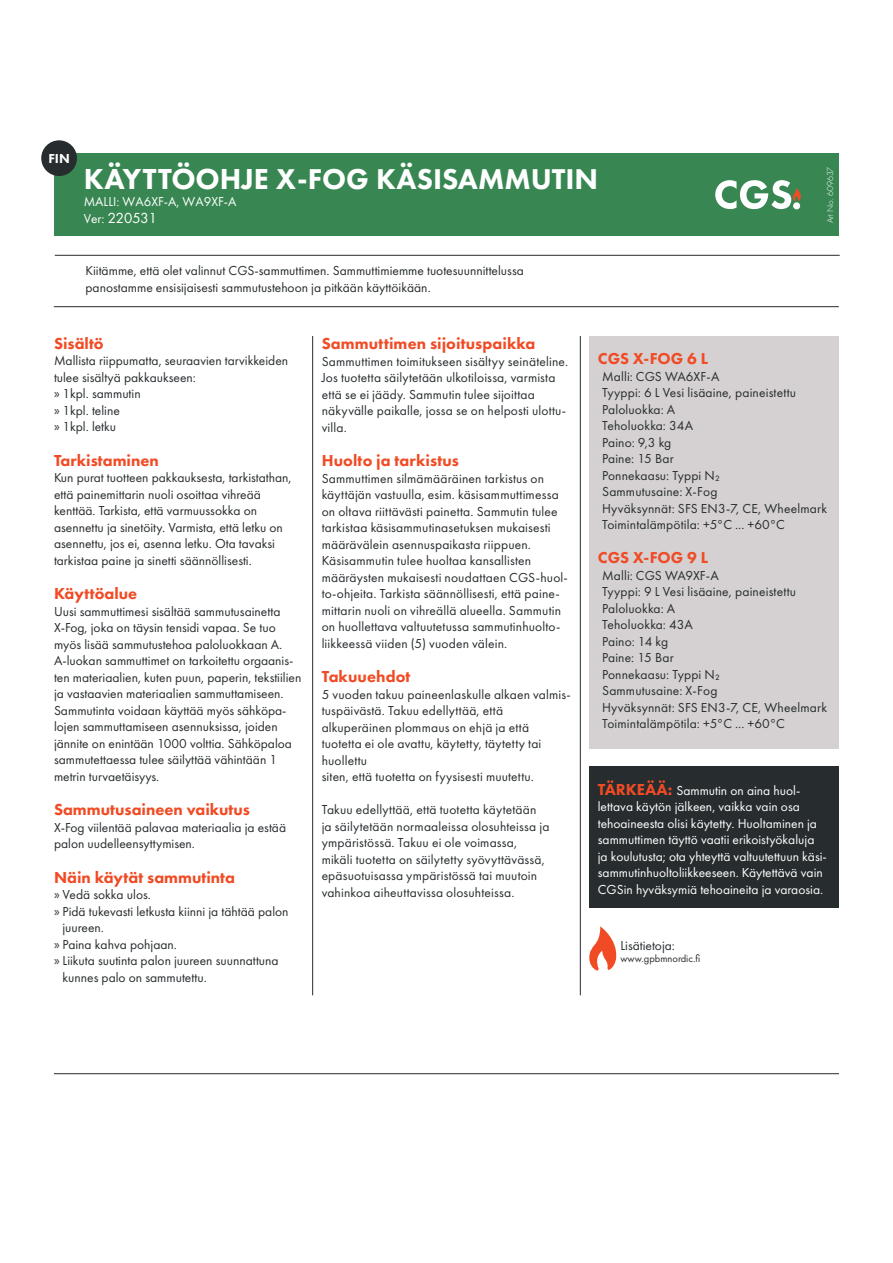
<style>
.page{position:relative;width:893px;height:1263px;background:#fff}
.page>*{position:absolute;margin:0;border:0;box-sizing:border-box;transform-origin:0 0}
.t1{font:800 29.7px "Futura PT";color:#fff}
.t2{font:800 16.5px "Futura PT";color:#f04b24}
.t3{font:800 16.35px "Futura PT";color:#f04b24}
.t4{font:13.5px/16.5px "Futura PT";letter-spacing:.005em;color:#272c2e}
.t5{font:13.5px/16.5px "Futura PT";color:#fff}
.t6{font:800 13.5px "Futura PT";color:#fff}
.t7{font:13.35px "Futura PT";color:#fff}
.t8{font:13.35px "Futura LT";color:#fff}
.t9{font:10.5px "Futura PT";color:#272c2e}
.t10{font:300 9px "Futura PT";color:#fff}
.s1{font-size:30px}
.s2{font-family:"Futura PT"}
.s3{font-family:"Myriad Pro"}
.s4{font-weight:800;font-size:16.5px;color:#f04b24}
</style>
<div class="page">
<div style="left:54px;top:154px;width:785px;height:82px;background:#388752"></div>
<svg style="left:715px;top:180px;width:86px;height:29px"></svg>
<div style="left:793px;top:202px;width:7px;height:7px;background:#fff;border-radius:50%"></div>
<div style="left:589px;top:336px;width:250px;height:412px;background:#d5d1d2"></div>
<hr style="left:55px;top:255px;width:785px;height:1px;background:#272c2e">
<hr style="left:54px;top:306px;width:785px;height:1px;background:#272c2e">
<hr style="left:312px;top:336px;width:1px;height:659px;background:#272c2e">
<hr style="left:580px;top:336px;width:1px;height:659px;background:#272c2e">
<hr style="left:54px;top:1073px;width:785px;height:1px;background:#272c2e">
<div style="left:589px;top:766px;width:250px;height:142px;background:#272c2e"></div>
<svg style="left:589px;top:926px;width:28px;height:45px"></svg>
<div style="left:41px;top:140px;width:36px;height:36px;background:#272c2e;border-radius:50%"></div>
<p class="t6" style="left:48px;top:150px;width:23px">FIN</p>
<h1 class="t1" style="left:84px;top:161px;width:516px"><span class="s1">KÄYTTÖOHJE</span> X-FOG KÄSISAMMUTIN</h1>
<p class="t7" style="left:84px;top:193px;width:154px">MALLI: WA6XF-A, WA9XF-A</p>
<p class="t8" style="left:84px;top:209px;width:75px"><span class="s2">Ver:</span> 220531</p>
<p class="t4" style="left:85px;top:262px;width:440px">Kiitämme, että olet valinnut CGS-sammuttimen. Sammuttimiemme tuotesuunnittelussa panostamme ensisijaisesti sammutustehoon ja pitkään käyttöikään.</p>
<p class="t10" style="left:825px;top:223px;width:58px;rotate:-90deg">Art No. 609637</p>
<p class="t2" style="left:54px;top:333px;width:51px">Sisältö</p>
<p class="t4" style="left:54px;top:352px;width:236px">Mallista riippumatta, seuraavien tarvikkeiden tulee sisältyä pakkaukseen:<br><span class="s3">»</span> 1kpl. sammutin<br><span class="s3">»</span> 1kpl. teline<br><span class="s3">»</span> 1kpl. letku</p>
<p class="t2" style="left:54px;top:450px;width:106px">Tarkistaminen</p>
<p class="t4" style="left:54px;top:469px;width:239px">Kun purat tuotteen pakkauksesta, tarkistathan, että painemittarin nuoli osoittaa vihreää kenttää. Tarkista, että varmuussokka on asennettu ja sinetöity. Varmista, että letku on asennettu, jos ei, asenna letku. Ota tavaksi tarkistaa paine ja sinetti säännöllisesti.</p>
<p class="t2" style="left:54px;top:583px;width:85px">Käyttöalue</p>
<p class="t4" style="left:54px;top:603px;width:249px">Uusi sammuttimesi sisältää sammutusainetta X-Fog, joka on täysin tensidi vapaa. Se tuo myös lisää sammutustehoa paloluokkaan A.<br>A-luokan sammuttimet on tarkoitettu orgaanis&shy;ten materiaalien, kuten puun, paperin, tekstiilien ja vastaavien materiaalien sammuttamiseen.<br>Sammutinta voidaan käyttää myös sähköpa&shy;lojen sammuttamiseen asennuksissa, joiden jännite on enintään 1000 volttia. Sähköpaloa sammutettaessa tulee säilyttää vähintään 1 metrin turvaetäisyys.</p>
<p class="t2" style="left:54px;top:799px;width:197px">Sammutusaineen vaikutus</p>
<p class="t4" style="left:54px;top:819px;width:234px">X-Fog viilentää palavaa materiaalia ja estää palon uudelleensyttymisen.</p>
<p class="t2" style="left:54px;top:867px;width:183px">Näin käytät sammutinta</p>
<p class="t4" style="left:54px;top:886px;width:98px"><span class="s3">»</span> Vedä sokka ulos.</p>
<p class="t4" style="left:54px;top:903px;width:236px"><span class="s3">»</span> Pidä tukevasti letkusta kiinni ja tähtää palon</p>
<p class="t4" style="left:63px;top:919px;width:43px">juureen.</p>
<p class="t4" style="left:54px;top:936px;width:124px"><span class="s3">»</span> Paina kahva pohjaan.</p>
<p class="t4" style="left:54px;top:952px;width:226px"><span class="s3">»</span> Liikuta suutinta palon juureen suunnattuna</p>
<p class="t4" style="left:63px;top:969px;width:146px">kunnes palo on sammutettu.</p>
<p class="t2" style="left:322px;top:334px;width:215px">Sammuttimen sijoituspaikka</p>
<p class="t4" style="left:322px;top:353px;width:248px">Sammuttimen toimitukseen sisältyy seinäteline.<br>Jos tuotetta säilytetään ulkotiloissa, varmista että se ei jäädy. Sammutin tulee sijoittaa näkyvälle paikalle, jossa se on helposti ulottu&shy;villa.</p>
<p class="t2" style="left:322px;top:451px;width:139px">Huolto ja tarkistus</p>
<p class="t4" style="left:322px;top:470px;width:248px">Sammuttimen silmämääräinen tarkistus on käyttäjän vastuulla, esim. käsisammuttimessa on oltava riittävästi painetta. Sammutin tulee tarkistaa käsisammutinasetuksen mukaisesti määrävälein asennuspaikasta riippuen.<br>Käsisammutin tulee huoltaa kansallisten määräysten mukaisesti noudattaen CGS-huol&shy;to-ohjeita. Tarkista säännöllisesti, että paine&shy;mittarin nuoli on vihreällä alueella. Sammutin on huollettava valtuutetussa sammutinhuolto&shy;liikkeessä viiden (5) vuoden välein.</p>
<p class="t2" style="left:322px;top:667px;width:90px">Takuuehdot</p>
<p class="t4" style="left:322px;top:686px;width:251px">5 vuoden takuu paineenlaskulle alkaen valmis&shy;tuspäivästä. Takuu edellyttää, että alkuperäinen plommaus on ehjä ja että tuotetta ei ole avattu, käytetty, täytetty tai huollettu<br>siten, että tuotetta on fyysisesti muutettu.</p>
<p class="t4" style="left:322px;top:802px;width:229px">Takuu edellyttää, että tuotetta käytetään ja säilytetään normaaleissa olosuhteissa ja ympäristössä. Takuu ei ole voimassa, mikäli tuotetta on säilytetty syövyttävässä, epäsuotuisassa ympäristössä tai muutoin vahinkoa aiheuttavissa olosuhteissa.</p>
<p class="t3" style="left:598px;top:348px;width:112px">CGS X-FOG 6 L</p>
<p class="t4" style="left:602px;top:368px;width:226px">Malli: CGS WA6XF-A<br>Tyyppi: 6 L Vesi lisäaine, paineistettu<br>Paloluokka: A<br>Teholuokka: 34A<br>Paino: 9,3 kg<br>Paine: 15 Bar<br>Ponnekaasu: Typpi N₂<br>Sammutusaine: X-Fog<br>Hyväksynnät: SFS EN3-7, CE, Wheelmark<br>Toimintalämpötila: +5°C ... +60°C</p>
<p class="t3" style="left:598px;top:548px;width:112px">CGS X-FOG 9 L</p>
<p class="t4" style="left:602px;top:567px;width:226px">Malli: CGS WA9XF-A<br>Tyyppi: 9 L Vesi lisäaine, paineistettu<br>Paloluokka: A<br>Teholuokka: 43A<br>Paino: 14 kg<br>Paine: 15 Bar<br>Ponnekaasu: Typpi N₂<br>Sammutusaine: X-Fog<br>Hyväksynnät: SFS EN3-7, CE, Wheelmark<br>Toimintalämpötila: +5°C ... +60°C</p>
<p class="t5" style="left:598px;top:782px;width:231px"><span class="s4">TÄRKEÄÄ:</span> Sammutin on aina huol&shy;lettava käytön jälkeen, vaikka vain osa tehoaineesta olisi käytetty. Huoltaminen ja sammuttimen täyttö vaatii erikoistyökaluja ja koulutusta; ota yhteyttä valtuutettuun käsi&shy;sammutinhuoltoliikkeeseen. Käytettävä vain CGSin hyväksymiä tehoaineita ja varaosia.</p>
<p class="t4" style="left:620px;top:937px;width:56px">Lisätietoja:</p>
<p class="t9" style="left:620px;top:952px;width:81px">www.gpbmnordic.fi</p>
</div>
